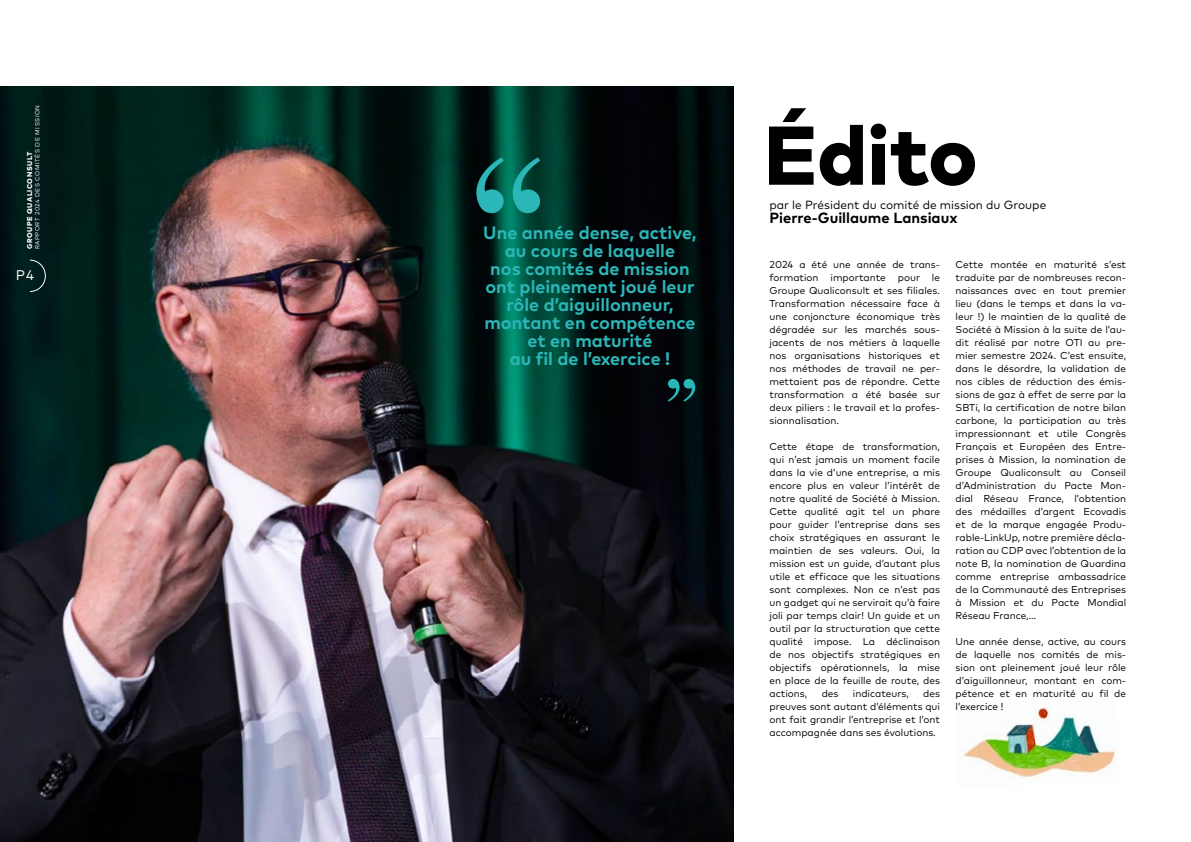
<style>
.page{position:relative;width:1191px;height:842px;background:#fff}
.page>*{position:absolute;margin:0;border:0;box-sizing:border-box;transform-origin:0 0}
.t1{font:800 83.1px "Mark Pro";letter-spacing:-.005em;color:#000}
.t2{font:700 18px/18px "Mark Pro";color:#2bb6b7;text-align:center}
.t3{font:700 14.8px "Mark Pro";color:#000}
.t4{font:14px "Mark Pro";color:#fff}
.t5{font:11.8px "Mark Pro";color:#000}
.t6{font:10px/13px "Mark Pro";color:#000;text-align:justify}
.t7{font:800 7px "Mark Pro";letter-spacing:.08em;color:#fff}
.t8{font:6px "Mark Pro";letter-spacing:.08em;color:#fff}
</style>
<div class="page">
<img style="left:0;top:86px;width:733px;height:756px">
<svg style="left:668px;top:379px;width:27px;height:23px"></svg>
<svg style="left:476px;top:157px;width:64px;height:56px;background:#11766d"></svg>
<svg style="left:30px;top:260px;width:16px;height:32px"></svg>
<img style="left:963px;top:707px;width:153px;height:71px">
<p class="t8" style="left:33px;top:249px;width:146px;rotate:-90deg">RAPPORT 2024 DES COMITÉS DE MISSION</p>
<p class="t7" style="left:24px;top:249px;width:99px;rotate:-90deg">GROUPE QUALICONSULT</p>
<h3 class="t4" style="left:16px;top:264px;width:20px">P4</h3>
<h2 class="t2" style="left:483px;top:222px;width:215px">Une année dense, active, au cours de laquelle<br>nos comités de mission ont pleinement joué leur rôle d’aiguillonneur, montant en compétence et en maturité<br>au fil de l’exercice !</h2>
<h1 class="t1" style="left:763px;top:92px;width:215px">Édito</h1>
<p class="t5" style="left:769px;top:196px;width:278px">par le Président du comité de mission du Groupe</p>
<h3 class="t3" style="left:769px;top:207px;width:189px">Pierre-Guillaume Lansiaux</h3>
<p class="t6" style="left:769px;top:257px;width:172px">2024 a été une année de trans&shy;formation importante pour le Groupe Qualiconsult et ses filiales.<br>Transformation nécessaire face à une conjoncture économique très dégradée sur les marchés sous&shy;jacents de nos métiers à laquelle nos organisations historiques et nos méthodes de travail ne per&shy;mettaient pas de répondre. Cette transformation a été basée sur deux piliers : le travail et la profes&shy;sionnalisation.</p>
<p class="t6" style="left:769px;top:439px;width:172px">Cette étape de transformation, qui n’est jamais un moment facile dans la vie d’une entreprise, a mis encore plus en valeur l’intérêt de notre qualité de Société à Mission.<br>Cette qualité agit tel un phare pour guider l’entreprise dans ses choix stratégiques en assurant le maintien de ses valeurs. Oui, la mission est un guide, d’autant plus utile et efficace que les situations sont complexes. Non ce n’est pas un gadget qui ne servirait qu’à faire joli par temps clair! Un guide et un outil par la structuration que cette qualité impose. La déclinaison de nos objectifs stratégiques en objectifs opérationnels, la mise en place de la feuille de route, des actions,</p>
<p class="t6" style="left:769px;top:686px;width:172px;text-indent:154px">des preuves sont autant d’éléments qui ont fait grandir l’entreprise et l’ont accompagnée dans ses évolutions.</p>
<p class="t6" style="left:821px;top:686px;width:18px">des</p>
<p class="t6" style="left:853px;top:686px;width:58px">indicateurs,</p>
<p class="t6" style="left:955px;top:257px;width:172px">Cette montée en maturité s’est traduite par de nombreuses recon&shy;naissances avec en tout premier lieu (dans le temps et dans la va&shy;leur !) le maintien de la qualité de Société à Mission à la suite de l’au&shy;dit réalisé par notre OTI au pre&shy;mier semestre 2024. C’est ensuite, dans le désordre, la validation de nos cibles de réduction des émis&shy;sions de gaz à effet de serre par la SBTi, la certification de notre bilan carbone, la participation au très impressionnant et utile Congrès Français et Européen des Entre&shy;prises à Mission, la nomination de Groupe Qualiconsult au Conseil d’Administration du Pacte Mon&shy;dial Réseau France, l’obtention des médailles d’argent Ecovadis et de la marque engagée Produ&shy;rable-LinkUp, notre première décla&shy;ration au CDP avec l’obtention de la note B, la nomination de Quardina comme entreprise ambassadrice de la Communauté des Entreprises à Mission et du Pacte Mondial Réseau France,…</p>
<p class="t6" style="left:955px;top:634px;width:172px">Une année dense, active, au cours de laquelle nos comités de mis&shy;sion ont pleinement joué leur rôle d’aiguillonneur, montant en com&shy;pétence et en maturité au fil de l’exercice !</p>
</div>
